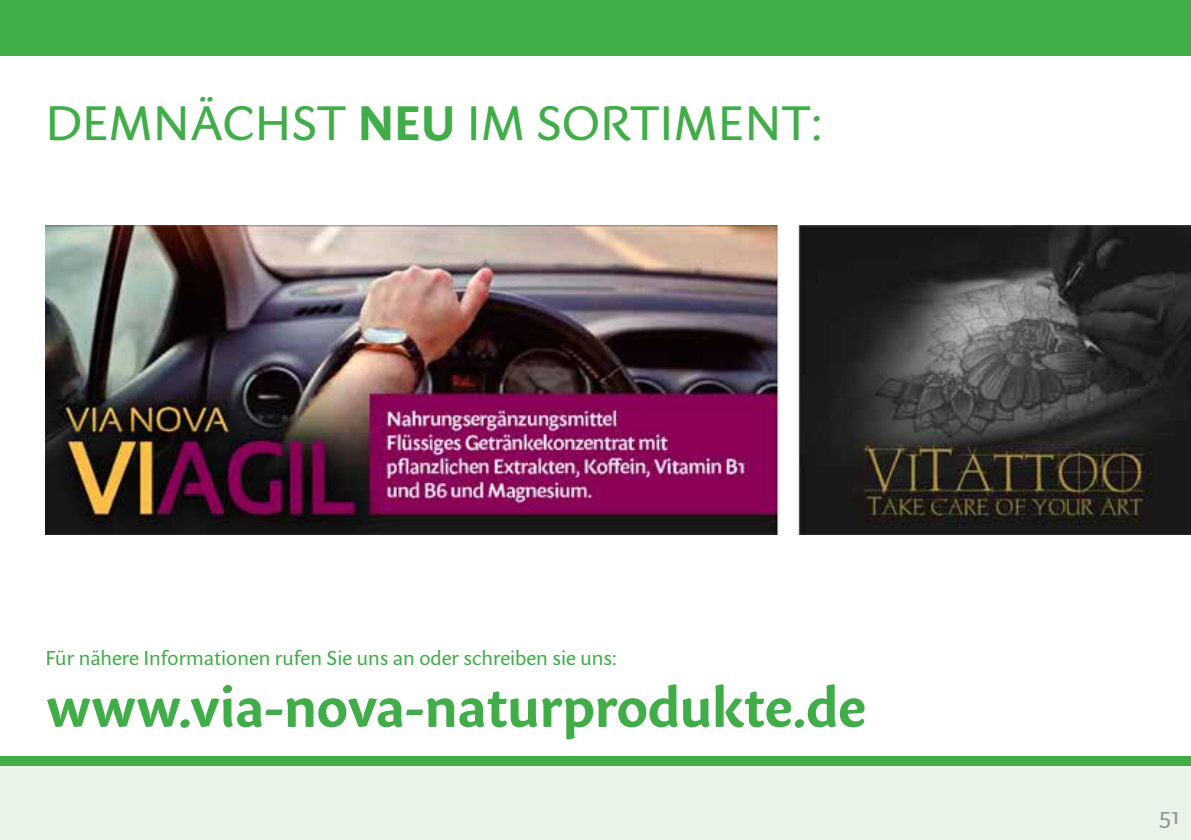
<style>
.page{position:relative;width:1191px;height:840px;background:#fff}
.page>*{position:absolute;margin:0;border:0;box-sizing:border-box;transform-origin:0 0}
.t1{font:700 56px "Sharik Sans";color:#41ad49}
.t2{font:48px "Sharik Sans";color:#41ad49}
.t3{font:24px "Sharik Sans";color:#939598}
.t4{font:20px "Sharik Sans";color:#41ad49}
.s1{font-weight:700}
</style>
<div class="page">
<div style="left:0;top:757px;width:1191px;height:82px;background:#eaf3e7"></div>
<div style="left:0;top:0;width:1191px;height:56px;background:#41ad49"></div>
<div style="left:0;top:755px;width:1191px;height:9px;background:#41ad49"></div>
<img style="left:45px;top:225px;width:1146px;height:309px">
<h2 class="t2" style="left:45px;top:90px;width:778px">DEMNÄCHST <span class="s1">NEU</span> IM SORTIMENT:</h2>
<p class="t4" style="left:45px;top:643px;width:573px">Für nähere Informationen rufen Sie uns an oder schreiben sie uns:</p>
<h1 class="t1" style="left:45px;top:666px;width:821px">www.via-nova-naturprodukte.de</h1>
<p class="t3" style="left:1158px;top:798px;width:22px">51</p>
</div>
